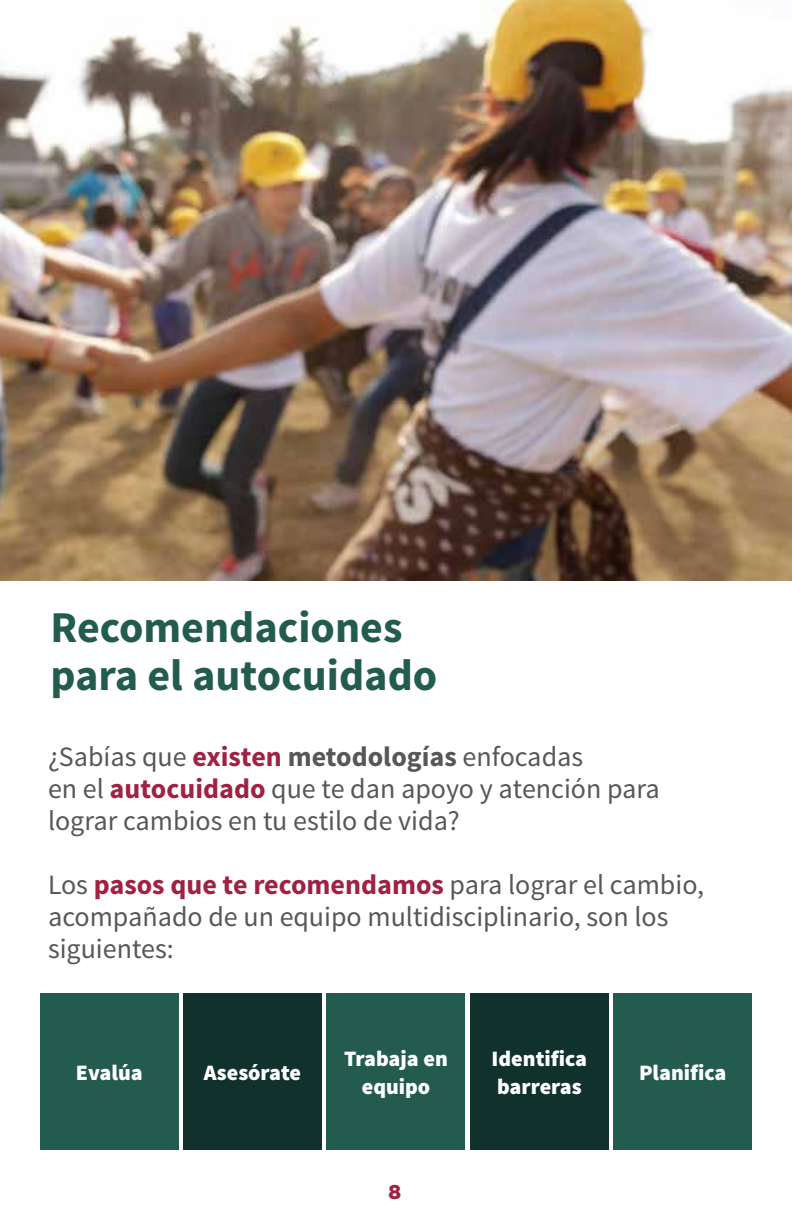
<style>
.page{position:relative;width:792px;height:1224px;background:#fff}
.page>*{position:absolute;margin:0;border:0;box-sizing:border-box;transform-origin:0 0}
.t1{font:700 44px/48px "Source Sans Pro";color:#235c4f}
.t2{font:28px/32px "Source Sans Pro";color:#575756}
.t3{font:900 22px/28px "Source Sans Pro";color:#fff;text-align:center}
.t4{font:900 20px "Gotham";color:#a02142}
.s1{font-weight:700;color:#a02142}
.s2{font-weight:700}
</style>
<div class="page">
<div style="left:40px;top:993px;width:138px;height:157px;background:#235c4f"></div>
<div style="left:183px;top:993px;width:139px;height:157px;background:#11322c"></div>
<div style="left:327px;top:993px;width:138px;height:157px;background:#235c4f"></div>
<div style="left:470px;top:993px;width:139px;height:157px;background:#11322c"></div>
<div style="left:614px;top:993px;width:138px;height:157px;background:#235c4f"></div>
<img style="left:0;top:0;width:792px;height:581px">
<h1 class="t1" style="left:50px;top:605px;width:388px">Recomendaciones para el autocuidado</h1>
<p class="t2" style="left:48px;top:741px;width:613px">¿Sabías que <span class="s1">existen</span> <span class="s2">metodologías</span> enfocadas<br>en el <span class="s1">autocuidado</span> que te dan apoyo y atención para lograr cambios en tu estilo de vida?</p>
<p class="t2" style="left:48px;top:869px;width:658px">Los <span class="s1">pasos que te recomendamos</span> para lograr el cambio, acompañado de un equipo multidisciplinario, son los siguientes:</p>
<p class="t3" style="left:76px;top:1059px;width:68px">Evalúa</p>
<p class="t3" style="left:204px;top:1059px;width:99px">Asesórate</p>
<p class="t3" style="left:344px;top:1045px;width:105px">Trabaja en equipo</p>
<p class="t3" style="left:492px;top:1045px;width:97px;text-align:left">Identifica barreras</p>
<p class="t4" style="left:389px;top:1180px;width:14px">8</p>
<p class="t3" style="left:639px;top:1059px;width:89px">Planifica</p>
</div>
